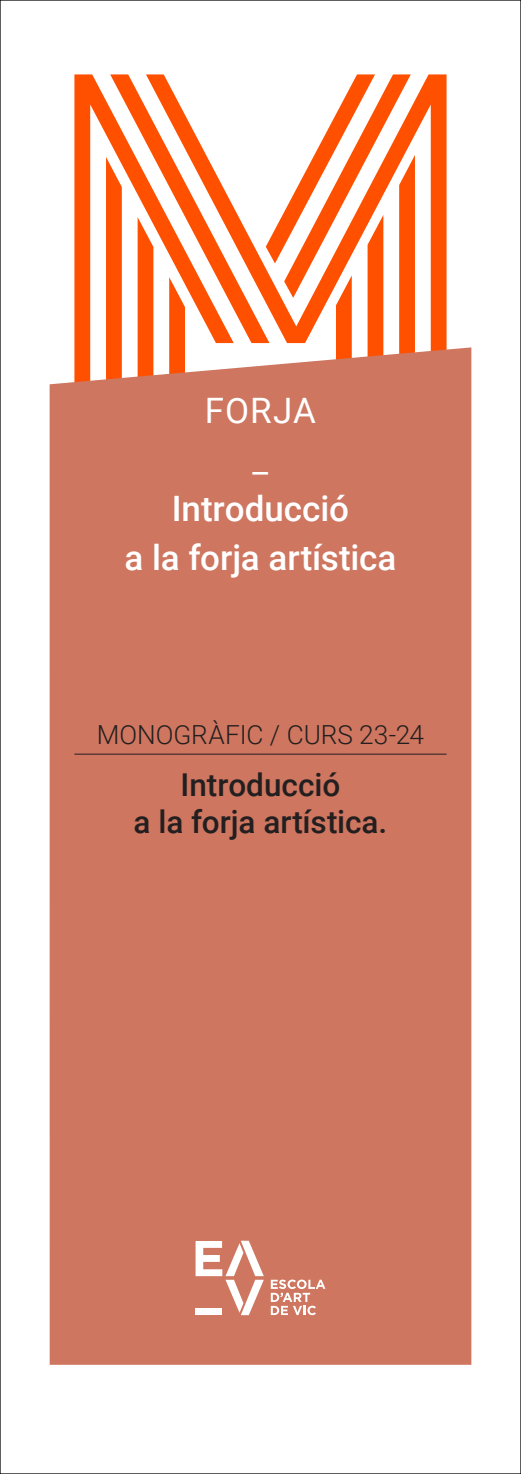
<style>
.page{position:relative;width:521px;height:1474px;background:#fff}
.page>*{position:absolute;margin:0;border:0;box-sizing:border-box;transform-origin:0 0}
.t1{font:500 35px/49px "Roboto";color:#fff;text-align:center}
.t2{font:35px/49px "Roboto";letter-spacing:.025em;color:#fff;text-align:center}
.t3{font:500 31.5px/36.8px "Roboto";color:#231f20;text-align:center}
.t4{font:300 26.25px "Roboto";letter-spacing:-.005em;color:#231f20}
</style>
<div class="page">
<svg style="left:74px;top:74px;width:372px;height:273px"></svg>
<div style="left:50px;top:347px;width:421px;height:1017px;background:#ce765f"></div>
<hr style="left:74px;top:753px;width:372px;height:1px;background:#231f20">
<svg style="left:196px;top:1240px;width:68px;height:75px"></svg>
<div style="left:196px;top:1308px;width:26px;height:7px;background:#fff"></div>
<svg style="left:271px;top:1279px;width:54px;height:36px"></svg>
<p class="t2" style="left:205px;top:385px;width:113px">FORJA _</p>
<p class="t1" style="left:124px;top:483px;width:274px">Introducció<br>a la forja artística</p>
<p class="t4" style="left:97px;top:716px;width:329px">MONOGRÀFIC / CURS 23-24</p>
<p class="t3" style="left:134px;top:765px;width:255px">Introducció<br>a la forja artística.</p>
</div>
